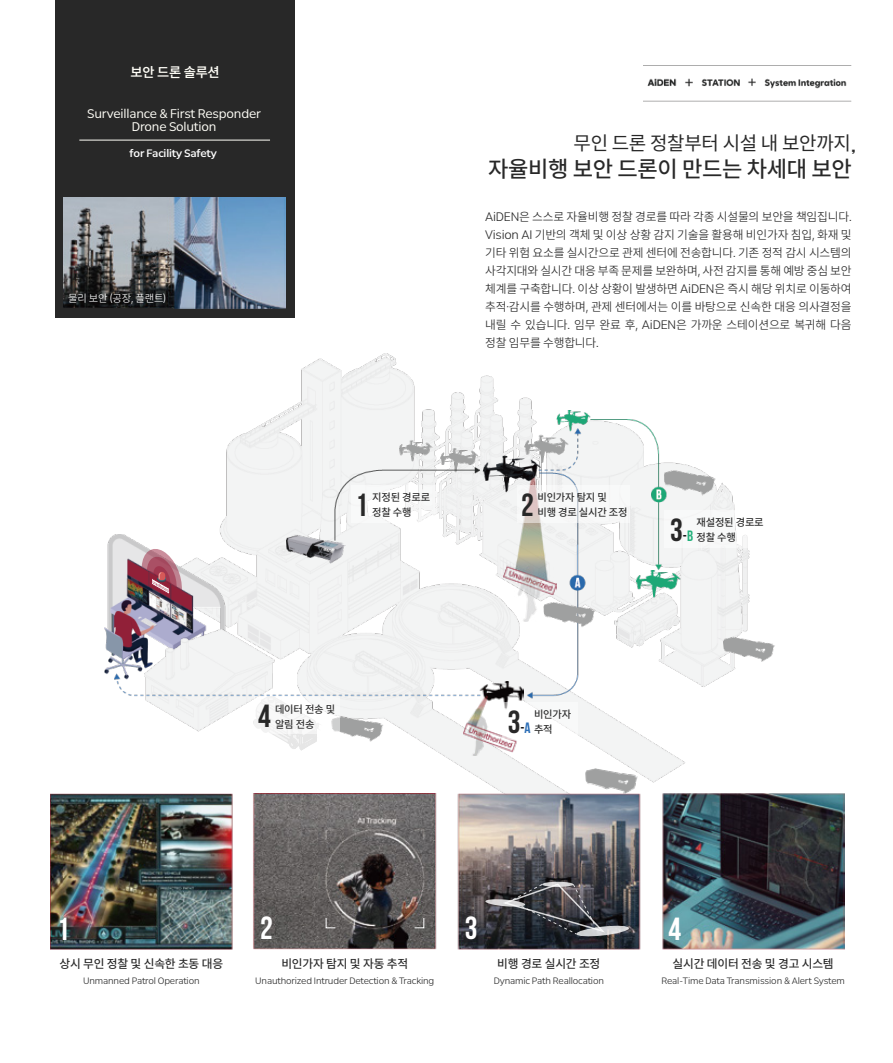
<style>
.page{position:relative;width:893px;height:1063px;background:#fff}
.page>*{position:absolute;margin:0;border:0;box-sizing:border-box;transform-origin:0 0}
.t1{font:31.95px "Bebas Neue";color:#282828}
.t2{font:31.95px "Bebas Neue";color:#fff}
.t3{font:500 22.65px "Min Sans";letter-spacing:-.015em;color:#282828}
.t4{font:19.35px "Min Sans";letter-spacing:-.015em;color:#282828}
.t5{font:600 13.5px "Min Sans";letter-spacing:-.015em;color:#fffef7}
.t6{font:12.15px/13.5px "Min Sans";letter-spacing:-.015em;color:#fffef7;text-align:center}
.t7{font:300 12px/18px "Min Sans";letter-spacing:-.015em;color:#282828;text-align:justify}
.t8{font:500 12px "Min Sans";letter-spacing:-.015em;color:#282828}
.t9{font:500 10.5px/15px "Min Sans";letter-spacing:-.015em;color:#282828}
.t10{font:600 10.5px "Min Sans";letter-spacing:-.015em;color:#fff}
.t11{font:300 10.5px "Min Sans";letter-spacing:-.015em;color:#fff}
.t12{font:300 9px "Min Sans";letter-spacing:-.015em;color:#282828}
.s1{font-family:"YDIYGO330"}
.s2{font-size:15px;color:#171719}
.s3{font-size:15px;color:#22b07b}
.s4{font-size:15px;color:#2d6fb7}
</style>
<div class="page">
<img style="left:165px;top:353px;width:584px;height:441px">
<img style="left:50px;top:794px;width:794px;height:155px">
<img style="left:105px;top:535px;width:10px;height:144px">
<img style="left:586px;top:768px;width:51px;height:25px">
<svg style="left:253px;top:731px;width:66px;height:19px"></svg>
<img style="left:399px;top:411px;width:191px;height:8px">
<img style="left:463px;top:742px;width:61px;height:14px">
<img style="left:145px;top:699px;width:109px;height:32px">
<img style="left:115px;top:419px;width:551px;height:280px">
<img style="left:282px;top:470px;width:493px;height:272px">
<img style="left:503px;top:478px;width:53px;height:144px">
<div style="left:351px;top:485px;width:85px;height:38px;background:#f8f9f9"></div>
<svg style="left:517px;top:485px;width:112px;height:38px"></svg>
<div style="left:664px;top:510px;width:105px;height:38px;background:#f8f9f9"></div>
<div style="left:254px;top:697px;width:85px;height:37px;background:#f8f9f9"></div>
<div style="left:502px;top:702px;width:75px;height:38px;background:#fff"></div>
<div style="left:55px;top:0;width:240px;height:317px;background:#282828"></div>
<img style="left:63px;top:197px;width:223px;height:112px">
<hr style="left:79px;top:140px;width:191px;height:1px;background:#fffef7">
<img style="left:643px;top:65px;width:208px;height:37px">
<svg style="left:414px;top:918px;width:10px;height:10px"></svg>
<svg style="left:326px;top:918px;width:10px;height:10px"></svg>
<svg style="left:542px;top:882px;width:31px;height:5px"></svg>
<svg style="left:485px;top:883px;width:144px;height:53px;background:#494a4f"></svg>
<p class="t5" style="left:130px;top:64px;width:91px">보안 드론 솔루션</p>
<p class="t6" style="left:87px;top:107px;width:175px">Surveillance &amp; First Responder<br>Drone Solution</p>
<p class="t10" style="left:130px;top:147px;width:89px">for Facility Safety</p>
<p class="t11" style="left:68px;top:292px;width:100px">물리 보안 (공장, 플랜트)</p>
<h3 class="t4" style="left:574px;top:132px;width:284px">무인 드론 정찰부터 시설 내 보안까지<span class="s1">,</span></h3>
<h2 class="t3" style="left:488px;top:156px;width:365px">자율비행 보안 드론이 만드는 차세대 보안</h2>
<p class="t7" style="left:485px;top:208px;width:368px">AiDEN은 스스로 자율비행 정찰 경로를 따라 각종 시설물의 보안을 책임집니다.<br>Vision AI 기반의 객체 및 이상 상황 감지 기술을 활용해 비인가자 침입, 화재 및 기타 위험 요소를 실시간으로 관제 센터에 전송합니다. 기존 정적 감시 시스템의 사각지대와 실시간 대응 부족 문제를 보완하며, 사전 감지를 통해 예방 중심 보안 체계를 구축합니다. 이상 상황이 발생하면 AiDEN은 즉시 해당 위치로 이동하여 추적·감시를 수행하며, 관제 센터에서는 이를 바탕으로 신속한 대응 의사결정을 내릴 수 있습니다. 임무 완료 후, AiDEN은 가까운 스테이션으로 복귀해 다음 정찰 임무를 수행합니다.</p>
<h1 class="t1" style="left:355px;top:487px;width:14px">1</h1>
<p class="t9" style="left:372px;top:490px;width:59px">지정된 경로로 정찰 수행</p>
<h1 class="t1" style="left:521px;top:487px;width:14px">2</h1>
<p class="t9" style="left:537px;top:490px;width:92px">비인가자 탐지 및 비행 경로 실시간 조정</p>
<h1 class="t1" style="left:670px;top:512px;width:24px">3<span class="s2">-</span><span class="s3">B</span></h1>
<p class="t9" style="left:696px;top:515px;width:69px">재설정된 경로로 정찰 수행</p>
<h1 class="t1" style="left:258px;top:699px;width:14px">4</h1>
<p class="t9" style="left:275px;top:701px;width:62px">데이터 전송 및 알림 전송</p>
<h1 class="t1" style="left:508px;top:704px;width:24px">3<span class="s2">-</span><span class="s4">A</span></h1>
<p class="t9" style="left:534px;top:707px;width:39px">비인가자 추적</p>
<h1 class="t2" style="left:57px;top:911px;width:14px">1</h1>
<h1 class="t2" style="left:260px;top:911px;width:14px">2</h1>
<p class="t8" style="left:59px;top:957px;width:165px">상시 무인 정찰 및 신속한 초동 대응</p>
<p class="t12" style="left:83px;top:976px;width:118px">Unmanned Patrol Operation</p>
<p class="t8" style="left:281px;top:957px;width:128px">비인가자 탐지 및 자동 추적</p>
<p class="t12" style="left:255px;top:976px;width:181px">Unauthorized Intruder Detection &amp; Tracking</p>
<h1 class="t2" style="left:465px;top:911px;width:14px">3</h1>
<p class="t8" style="left:497px;top:957px;width:105px">비행 경로 실시간 조정</p>
<p class="t12" style="left:494px;top:976px;width:112px">Dynamic Path Reallocation</p>
<h1 class="t2" style="left:669px;top:911px;width:14px">4</h1>
<p class="t8" style="left:673px;top:957px;width:163px">실시간 데이터 전송 및 경고 시스템</p>
<p class="t12" style="left:661px;top:976px;width:185px">Real-Time Data Transmission &amp; Alert System</p>
</div>
